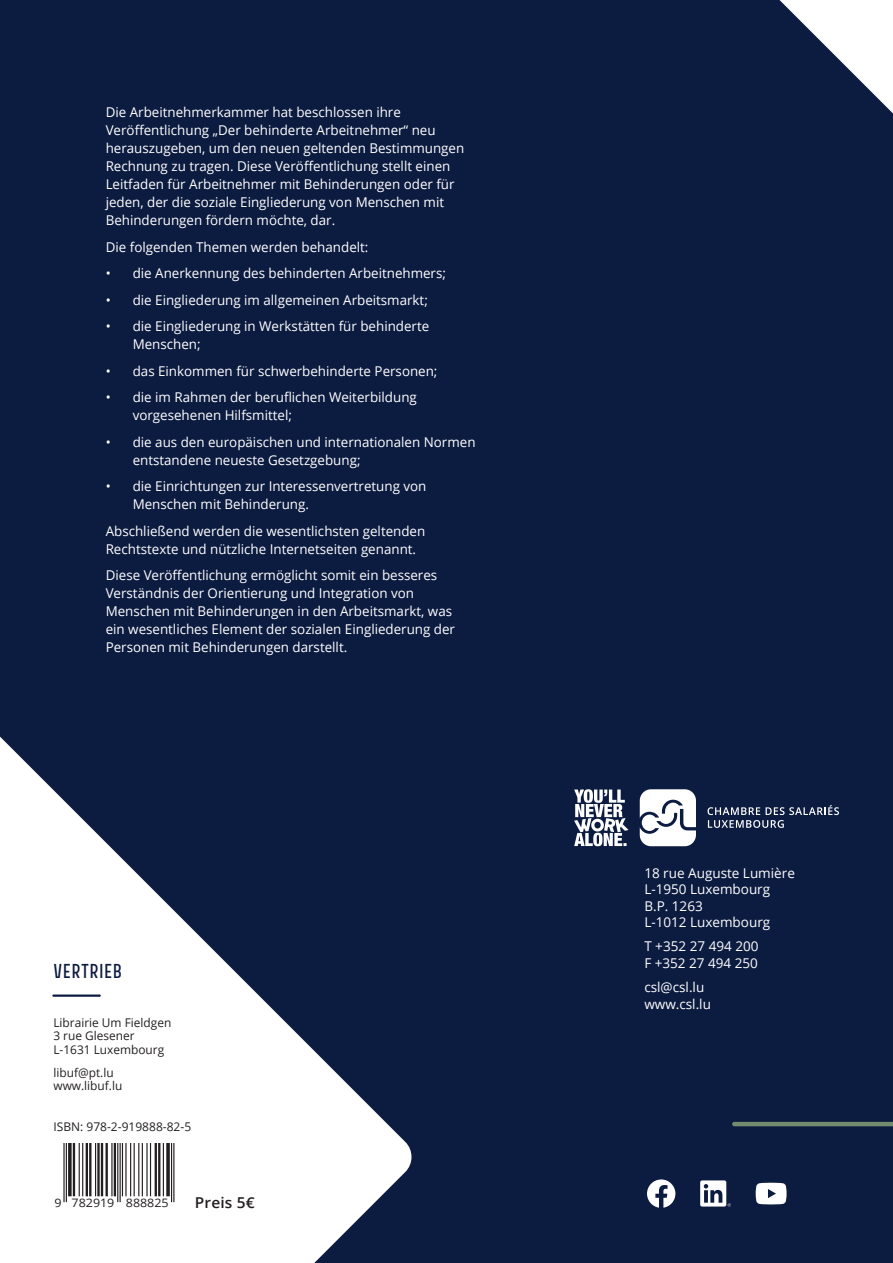
<style>
.page{position:relative;width:893px;height:1263px;background:#0c1b40}
.page>*{position:absolute;margin:0;border:0;box-sizing:border-box;transform-origin:0 0}
.titre_back_cover{font:18px "Avory I Latn Me";letter-spacing:.025em;color:#0c1b40}
.titre{font:600 15px "Open Sans";letter-spacing:.01em;color:#231f20}
.Txt_std_justifié{font:13.5px/18px "Open Sans";color:#fff}
.Txt_std{font:12px "Open Sans";color:#231f20}
.t1{font:11.7px "Open Sans";color:#231f20;scale:1.07 1}
</style>
<div class="page">
<svg style="left:779px;top:0;width:114px;height:114px"></svg>
<svg style="left:0;top:736px;width:412px;height:527px;fill:#fff"></svg>
<hr style="left:53px;top:994px;width:47px;height:3px;background:#0c1b40">
<svg style="left:647px;top:1179px;width:28px;height:29px"></svg>
<svg style="left:700px;top:1180px;width:31px;height:27px"></svg>
<svg style="left:756px;top:1183px;width:30px;height:21px"></svg>
<hr style="left:66px;top:1143px;width:1px;height:59px;background:#231f20">
<hr style="left:63px;top:1143px;width:2px;height:59px;background:#231f20">
<svg style="left:68px;top:1143px;width:4px;height:53px"></svg>
<hr style="left:73px;top:1143px;width:2px;height:53px;background:#231f20">
<hr style="left:82px;top:1143px;width:1px;height:53px;background:#231f20">
<hr style="left:79px;top:1143px;width:1px;height:53px;background:#231f20">
<hr style="left:89px;top:1143px;width:2px;height:53px;background:#231f20">
<hr style="left:86px;top:1143px;width:2px;height:53px;background:#231f20">
<hr style="left:95px;top:1143px;width:1px;height:53px;background:#231f20">
<hr style="left:106px;top:1143px;width:2px;height:53px;background:#231f20">
<hr style="left:101px;top:1143px;width:2px;height:53px;background:#231f20">
<hr style="left:97px;top:1143px;width:3px;height:53px;background:#231f20">
<hr style="left:111px;top:1143px;width:2px;height:53px;background:#231f20">
<hr style="left:114px;top:1143px;width:2px;height:53px;background:#231f20">
<hr style="left:150px;top:1143px;width:1px;height:53px;background:#231f20">
<hr style="left:146px;top:1143px;width:2px;height:53px;background:#231f20">
<hr style="left:142px;top:1143px;width:1px;height:53px;background:#231f20">
<hr style="left:138px;top:1143px;width:1px;height:53px;background:#231f20">
<hr style="left:134px;top:1143px;width:1px;height:53px;background:#231f20">
<hr style="left:130px;top:1143px;width:1px;height:53px;background:#231f20">
<hr style="left:125px;top:1143px;width:2px;height:53px;background:#231f20">
<hr style="left:122px;top:1143px;width:1px;height:53px;background:#231f20">
<hr style="left:120px;top:1143px;width:1px;height:59px;background:#231f20">
<hr style="left:117px;top:1143px;width:1px;height:59px;background:#231f20">
<hr style="left:158px;top:1143px;width:2px;height:53px;background:#231f20">
<hr style="left:155px;top:1143px;width:2px;height:53px;background:#231f20">
<hr style="left:163px;top:1143px;width:1px;height:53px;background:#231f20">
<svg style="left:166px;top:1143px;width:4px;height:53px"></svg>
<hr style="left:173px;top:1143px;width:1px;height:59px;background:#231f20">
<hr style="left:171px;top:1143px;width:1px;height:59px;background:#231f20">
<svg style="left:574px;top:789px;width:54px;height:57px"></svg>
<svg style="left:640px;top:789px;width:56px;height:57px;background:#d6d9df"></svg>
<svg style="left:707px;top:805px;width:132px;height:23px"></svg>
<hr style="left:734px;top:1122px;width:159px;height:4px;background:#728c6d">
<p class="Txt_std_justifié" style="left:106px;top:103px;width:360px">Die Arbeitnehmerkammer hat beschlossen ihre Veröffentlichung „Der behinderte Arbeitnehmer“ neu herauszugeben, um den neuen geltenden Bestimmungen Rechnung zu tragen. Diese Veröffentlichung stellt einen Leitfaden für Arbeitnehmer mit Behinderungen oder für jeden, der die soziale Eingliederung von Menschen mit Behinderungen fördern möchte, dar.</p>
<p class="Txt_std_justifié" style="left:106px;top:238px;width:264px">Die folgenden Themen werden behandelt:</p>
<p class="Txt_std_justifié" style="left:106px;top:264px;width:342px">• die Anerkennung des behinderten Arbeitnehmers;</p>
<p class="Txt_std_justifié" style="left:106px;top:291px;width:324px">• die Eingliederung im allgemeinen Arbeitsmarkt;</p>
<p class="Txt_std_justifié" style="left:133px;top:317px;width:298px;text-indent:-27px">• die Eingliederung in Werkstätten für behinderte<br>Menschen;</p>
<p class="Txt_std_justifié" style="left:106px;top:362px;width:333px">• das Einkommen für schwerbehinderte Personen;</p>
<p class="Txt_std_justifié" style="left:133px;top:388px;width:286px;text-indent:-27px">• die im Rahmen der beruflichen Weiterbildung vorgesehenen Hilfsmittel;</p>
<p class="Txt_std_justifié" style="left:133px;top:433px;width:344px;text-indent:-27px">• die aus den europäischen und internationalen Normen entstandene neueste Gesetzgebung;</p>
<p class="Txt_std_justifié" style="left:133px;top:477px;width:295px;text-indent:-27px">• die Einrichtungen zur Interessenvertretung von<br>Menschen mit Behinderung.</p>
<p class="Txt_std_justifié" style="left:106px;top:522px;width:321px">Abschließend werden die wesentlichsten geltenden<br>Rechtstexte und nützliche Internetseiten genannt.</p>
<p class="Txt_std_justifié" style="left:106px;top:566px;width:351px">Diese Veröffentlichung ermöglicht somit ein besseres Verständnis der Orientierung und Integration von Menschen mit Behinderungen in den Arbeitsmarkt, was ein wesentliches Element der sozialen Eingliederung der Personen mit Behinderungen darstellt.</p>
<p class="titre_back_cover" style="left:54px;top:959px;width:70px">VERTRIEB</p>
<p class="Txt_std" style="left:53px;top:1014px;width:119px">Librairie Um Fieldgen</p>
<p class="Txt_std" style="left:53px;top:1028px;width:83px">3 rue Glesener</p>
<p class="Txt_std" style="left:53px;top:1042px;width:112px">L-1631 Luxembourg</p>
<p class="Txt_std" style="left:53px;top:1064px;width:62px">libuf@pt.lu</p>
<p class="Txt_std" style="left:53px;top:1078px;width:70px">www.libuf.lu</p>
<p class="Txt_std" style="left:53px;top:1119px;width:139px">ISBN: 978-2-919888-82-5</p>
<p class="t1" style="left:55px;top:1195px;width:8px">9</p>
<p class="t1" style="left:126px;top:1195px;width:42px">888825</p>
<p class="t1" style="left:72px;top:1195px;width:42px">782919</p>
<p class="titre" style="left:195px;top:1192px;width:61px">Preis 5€</p>
<p class="Txt_std_justifié" style="left:644px;top:864px;width:152px">18 rue Auguste Lumière</p>
<p class="Txt_std_justifié" style="left:644px;top:880px;width:127px">L-1950 Luxembourg</p>
<p class="Txt_std_justifié" style="left:644px;top:897px;width:127px;line-height:16.2px">B.P. 1263<br>L-1012 Luxembourg</p>
<p class="Txt_std_justifié" style="left:644px;top:937px;width:116px">T +352 27 494 200</p>
<p class="Txt_std_justifié" style="left:644px;top:953px;width:115px">F +352 27 494 250</p>
<p class="Txt_std_justifié" style="left:644px;top:978px;width:61px">csl@csl.lu</p>
<p class="Txt_std_justifié" style="left:644px;top:994px;width:68px">www.csl.lu</p>
</div>
